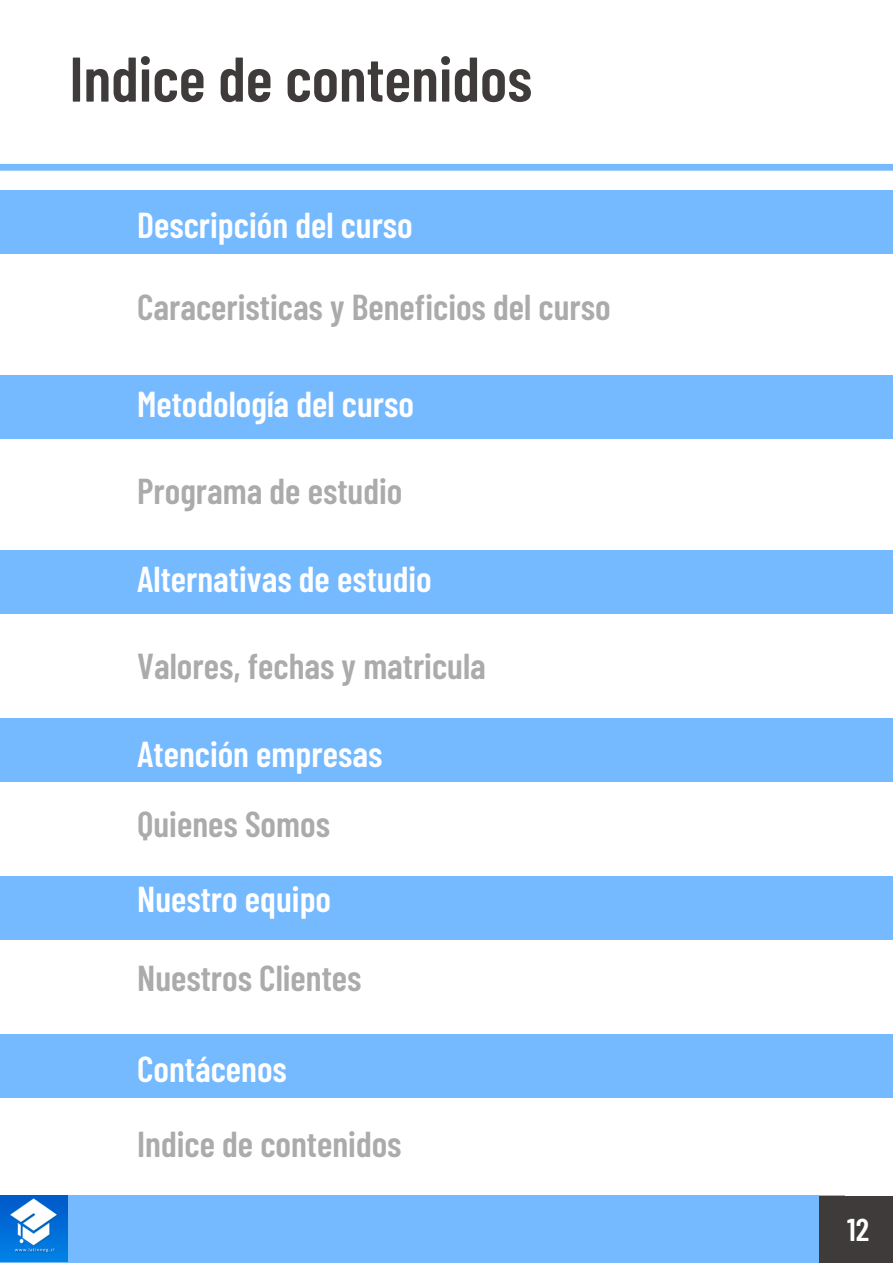
<style>
.page{position:relative;width:893px;height:1264px;background:#fff}
.page>*{position:absolute;margin:0;border:0;box-sizing:border-box;transform-origin:0 0}
.t1{font:600 63px "Barlow Condensed";color:#403b3b}
.t2{font:600 36px "Barlow Condensed";color:#ababab}
.t3{font:600 36px "Barlow Condensed";color:#fefeff}
.t4{font:600 36px "Barlow Condensed";color:#fff}
.t5{font:600 31.5px "Barlow Condensed";color:#fff}
</style>
<div class="page">
<div style="left:0;top:190px;width:892px;height:64px;background:#75b9ff"></div>
<div style="left:0;top:376px;width:892px;height:63px;background:#75b9ff"></div>
<div style="left:0;top:550px;width:892px;height:63px;background:#75b9ff"></div>
<div style="left:0;top:164px;width:892px;height:7px;background:#75b9ff"></div>
<div style="left:0;top:1195px;width:845px;height:67px;background:#75b9ff"></div>
<div style="left:819px;top:1195px;width:73px;height:67px;background:#403b3b"></div>
<div style="left:0;top:875px;width:892px;height:64px;background:#75b9ff"></div>
<img style="left:0;top:1195px;width:67px;height:66px">
<div style="left:0;top:718px;width:892px;height:64px;background:#75b9ff"></div>
<div style="left:0;top:1034px;width:892px;height:63px;background:#75b9ff"></div>
<h1 class="t1" style="left:69px;top:39px;width:464px">Indice de contenidos</h1>
<p class="t3" style="left:137px;top:202px;width:277px">Descripción del curso</p>
<p class="t2" style="left:137px;top:284px;width:475px">Caraceristicas y Beneficios del curso</p>
<p class="t3" style="left:137px;top:381px;width:278px">Metodología del curso</p>
<p class="t2" style="left:137px;top:468px;width:267px">Programa de estudio</p>
<p class="t3" style="left:137px;top:556px;width:296px">Alternativas de estudio</p>
<p class="t2" style="left:137px;top:643px;width:350px">Valores, fechas y matricula</p>
<p class="t3" style="left:137px;top:731px;width:247px">Atención empresas</p>
<p class="t2" style="left:137px;top:801px;width:194px">Quienes Somos</p>
<p class="t4" style="left:137px;top:875px;width:195px">Nuestro equipo</p>
<p class="t2" style="left:137px;top:954px;width:226px">Nuestros Clientes</p>
<p class="t4" style="left:137px;top:1045px;width:151px">Contácenos</p>
<p class="t2" style="left:137px;top:1120px;width:266px">Indice de contenidos</p>
<p class="t5" style="left:847px;top:1209px;width:24px">12</p>
</div>
